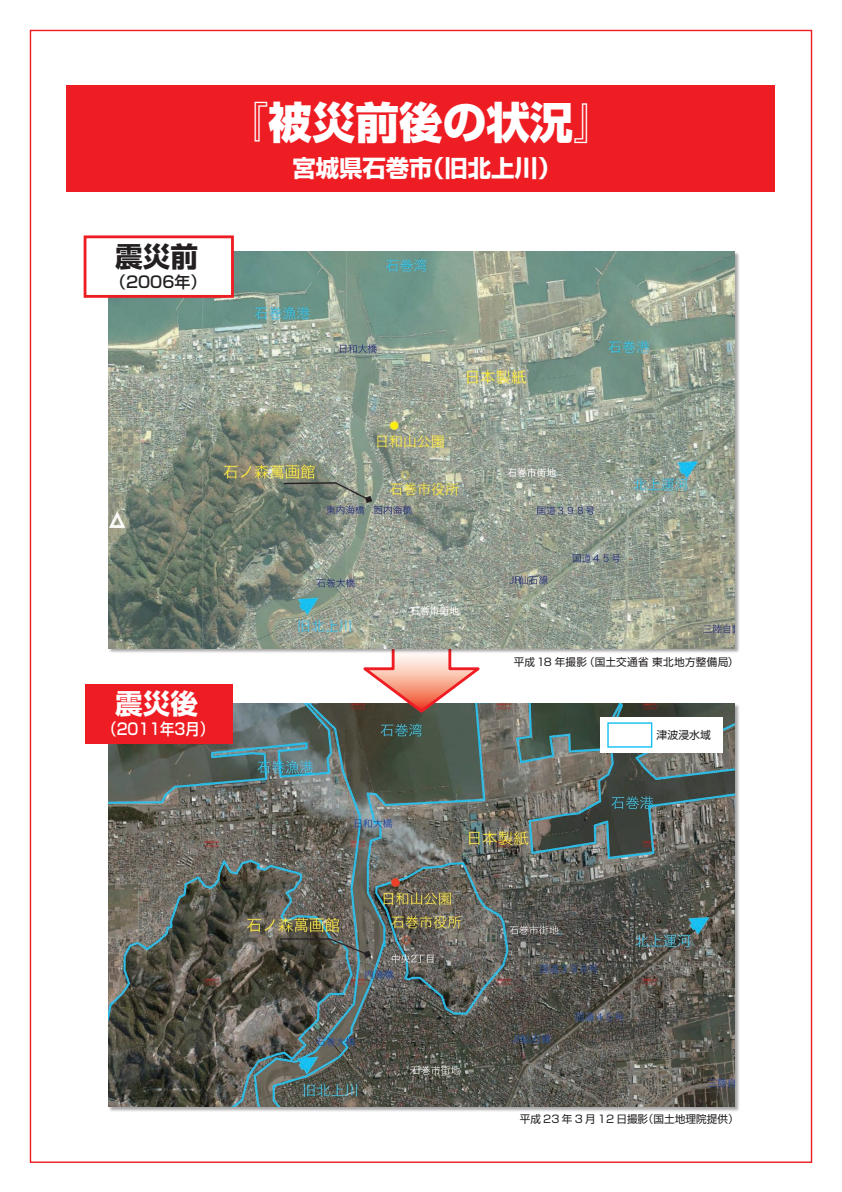
<style>
.page{position:relative;width:842px;height:1192px;background:#fff}
.page>*{position:absolute;margin:0;border:0;box-sizing:border-box;transform-origin:0 0}
.t1{font:800 43.6px "Shin Go Pr 5";color:#fff}
.t2{font:700 27.65px "Shin Go Pr 5";color:#231f20}
.t3{font:700 27.65px "Shin Go Pr 5";color:#fff}
.t4{font:700 23.4px "Shin Go Pr 5";color:#fff}
.t5{font:500 15.95px "Shin Go Pr 5";color:#fff;scale:.9 1}
.t6{font:500 15.95px "Shin Go Pr 5";color:#231f20}
.t7{font:10.85px "Shin Go Pr 5";color:#231f20}
.t8{font:10.65px "Shin Go Pr 5";letter-spacing:.02em;color:#231f20}
.t9{font:10.65px "Shin Go Pr 5";color:#231f20}
</style>
<div class="page">
<div style="left:67px;top:85px;width:708px;height:106px;background:#ee1d23"></div>
<div style="left:108px;top:704px;width:632px;height:408px;background:#231f20;opacity:.4"></div>
<img style="left:108px;top:704px;width:627px;height:403px">
<svg style="left:356px;top:654px;width:131px;height:61px"></svg>
<div style="left:108px;top:251px;width:632px;height:403px;background:#231f20;opacity:.4"></div>
<img style="left:108px;top:251px;width:627px;height:397px">
<div style="left:84px;top:235px;width:150px;height:63px;background:#fff;border:3px solid #ee1d23"></div>
<div style="left:85px;top:684px;width:147px;height:60px;background:#ee1d23"></div>
<div style="left:600px;top:717px;width:122px;height:36px;background:#fff"></div>
<div style="left:607px;top:722px;width:45px;height:26px;border:1px solid #15c0f2"></div>
<h2 class="t2" style="left:115px;top:235px;width:84px">震災前</h2>
<h3 class="t6" style="left:110px;top:269px;width:98px">（2006年）</h3>
<h1 class="t1" style="left:225px;top:88px;width:394px">『被災前後の状況』</h1>
<h3 class="t4" style="left:292px;top:150px;width:270px">宮城県石巻市（旧北上川）</h3>
<h2 class="t3" style="left:115px;top:682px;width:84px">震災後</h2>
<h3 class="t5" style="left:102px;top:716px;width:126px">（2011年3月）</h3>
<p class="t8" style="left:514px;top:653px;width:226px">平成 18 年撮影（国土交通省 東北地方整備局）</p>
<p class="t7" style="left:657px;top:726px;width:56px">津波浸水域</p>
<p class="t9" style="left:520px;top:1111px;width:220px">平成 23 年 3 月 12 日撮影（国土地理院提供）</p>
</div>
